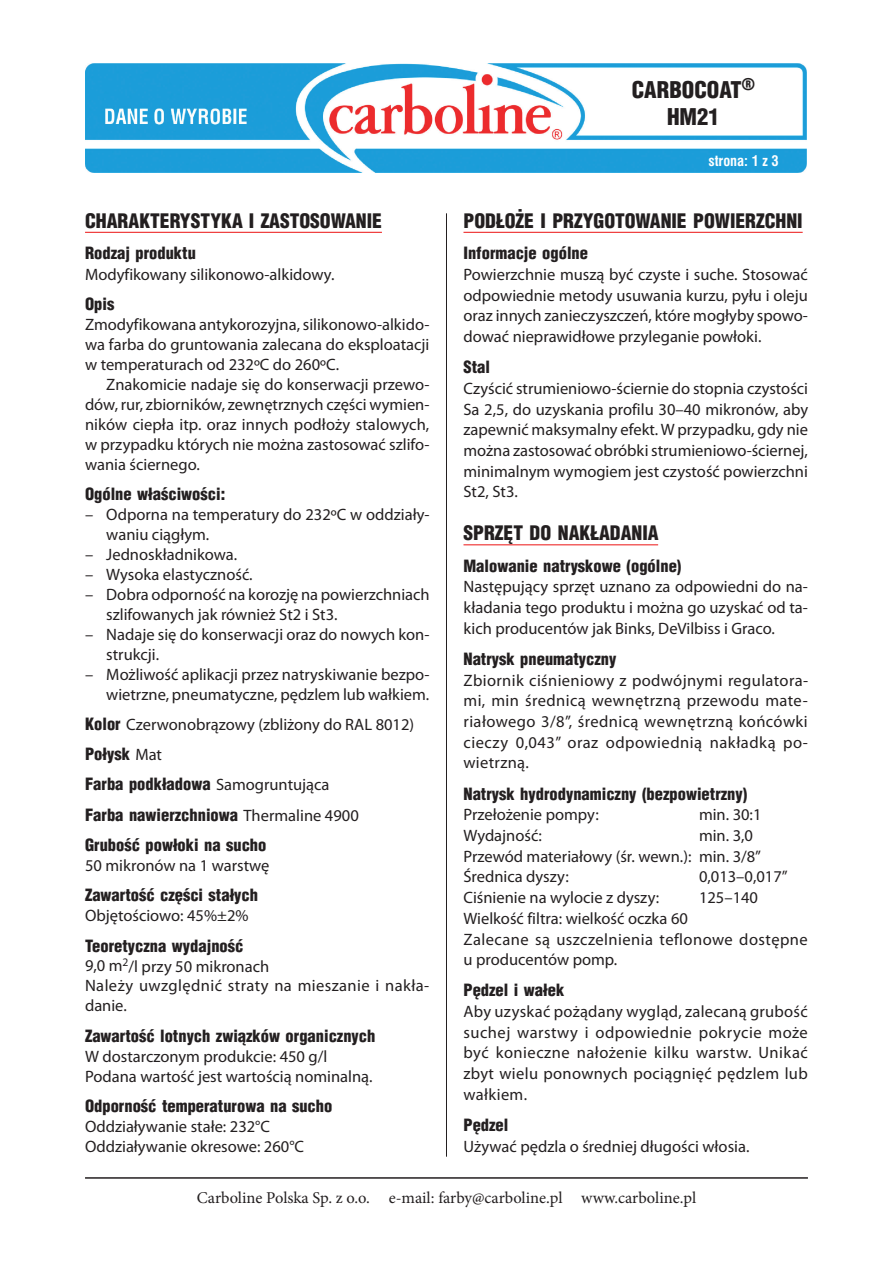
<style>
.page{position:relative;width:893px;height:1263px;background:#fff}
.page>*{position:absolute;margin:0;border:0;box-sizing:border-box;transform-origin:0 0}
.t1{font:900 22.5px/27px "Switzerland Cond";color:#231f20;text-align:center}
.t2{font:900 19.5px "Switzerland Cond";color:#231f20}
.t3{font:16.5px/20.7px "Myriad Pro";color:#231f20;text-align:justify}
.t4{font:900 16.5px/30.3px "Switzerland Cond";color:#231f20}
.t5{font:16.5px/20px "Myriad Pro";letter-spacing:.025em;color:#231f20}
.t6{font:16.5px "Minion Pro";color:#231f20}
.t7{font:700 13.5px "Swis 721 Cn PL";color:#fff}
.s1{font-family:"Switzerland Cond";font-weight:900}
.s2{font-family:"Myriad Pro";font-weight:400}
</style>
<div class="page">
<hr style="left:85px;top:1177px;width:723px;height:2px;background:#231f20">
<hr style="left:446px;top:213px;width:1px;height:944px;background:#231f20">
<img style="left:85px;top:64px;width:721px;height:108px">
<hr style="left:85px;top:232px;width:297px;height:1px;background:#ee2d2d">
<hr style="left:463px;top:232px;width:340px;height:1px;background:#ee2d2d">
<hr style="left:463px;top:544px;width:195px;height:1px;background:#ee2d2d">
<h1 class="t1" style="left:632px;top:75px;width:125px">CARBOCOAT<sup>®<br></sup>HM21</h1>
<p class="t2" style="left:85px;top:208px;width:298px">CHARAKTERYSTYKA I ZASTOSOWANIE</p>
<p class="t4" style="left:85px;top:238px;width:112px">Rodzaj produktu</p>
<p class="t3" style="left:85px;top:264px;width:251px">Modyfikowany silikonowo-alkidowy.</p>
<p class="t4" style="left:85px;top:288px;width:31px">Opis</p>
<p class="t3" style="left:85px;top:315px;width:346px;line-height:20px">Zmodyfikowana antykorozyjna, silikonowo-alkido&shy;wa farba do gruntowania zalecana do eksploatacji w temperaturach od 232ºC do 260ºC.</p>
<p class="t3" style="left:85px;top:375px;width:346px;line-height:20px;text-indent:21px">Znakomicie nadaje się do konserwacji przewo&shy;dów, rur, zbiorników, zewnętrznych części wymien&shy;ników ciepła itp. oraz innych podłoży stalowych, w przypadku których nie można zastosować szlifo&shy;wania ściernego.</p>
<p class="t4" style="left:85px;top:478px;width:142px">Ogólne właściwości:</p>
<p class="t3" style="left:106px;top:505px;width:325px;line-height:20px;text-indent:-21px">– Odporna na temperatury do 232ºC w oddziały&shy;waniu ciągłym.</p>
<p class="t3" style="left:85px;top:544px;width:154px">– Jednoskładnikowa.</p>
<p class="t3" style="left:85px;top:564px;width:169px">– Wysoka elastyczność.</p>
<p class="t3" style="left:106px;top:585px;width:325px;line-height:20px;text-indent:-21px">– Dobra odporność na korozję na powierzchniach szlifowanych jak również St2 i St3.</p>
<p class="t3" style="left:106px;top:624px;width:325px;line-height:20px;text-indent:-21px">– Nadaje się do konserwacji oraz do nowych kon&shy;strukcji.</p>
<p class="t3" style="left:85px;top:664px;width:346px;line-height:20px;text-align:right">– Możliwość aplikacji przez natryskiwanie bezpo&shy;wietrzne, pneumatyczne, pędzlem lub wałkiem.</p>
<p class="t3" style="left:85px;top:714px;width:331px"><span class="s1">Kolor</span> Czerwonobrązowy (zbliżony do RAL 8012)</p>
<p class="t4" style="left:85px;top:738px;width:275px">Połysk <span class="s2">Mat<br></span>Farba podkładowa <span class="s2">Samogruntująca<br></span>Farba nawierzchniowa <span class="s2">Thermaline 4900<br></span>Grubość powłoki na sucho</p>
<p class="t3" style="left:85px;top:855px;width:186px">50 mikronów na 1 warstwę</p>
<p class="t4" style="left:85px;top:879px;width:175px">Zawartość części stałych</p>
<p class="t3" style="left:85px;top:906px;width:165px">Objętościowo: 45%±2%</p>
<p class="t4" style="left:85px;top:930px;width:160px">Teoretyczna wydajność</p>
<p class="t5" style="left:85px;top:956px;width:346px">9,0 m<sup>2</sup>/l przy 50 mikronach<br>Należy uwzględnić straty na mieszanie i nakła&shy;danie.</p>
<p class="t4" style="left:85px;top:1020px;width:292px">Zawartość lotnych związków organicznych</p>
<p class="t3" style="left:85px;top:1046px;width:289px;line-height:20px">W dostarczonym produkcie: 450 g/l<br>Podana wartość jest wartością nominalną.</p>
<p class="t4" style="left:85px;top:1090px;width:249px">Odporność temperaturowa na sucho</p>
<p class="t3" style="left:85px;top:1116px;width:221px;line-height:20.2px">Oddziaływanie stałe: 232°C<br>Oddziaływanie okresowe: 260°C</p>
<p class="t7" style="left:708px;top:152px;width:72px">strona: 1 z 3</p>
<p class="t2" style="left:463px;top:208px;width:341px">PODŁOŻE I PRZYGOTOWANIE POWIERZCHNI</p>
<p class="t4" style="left:463px;top:238px;width:126px">Informacje ogólne</p>
<p class="t3" style="left:463px;top:264px;width:346px">Powierzchnie muszą być czyste i suche. Stosować odpowiednie metody usuwania kurzu, pyłu i oleju oraz innych zanieczyszczeń, które mogłyby spowo&shy;dować nieprawidłowe przyleganie powłoki.</p>
<p class="t4" style="left:463px;top:351px;width:28px">Stal</p>
<p class="t3" style="left:463px;top:378px;width:346px">Czyścić strumieniowo-ściernie do stopnia czystości Sa 2,5, do uzyskania profilu 30–40 mikronów, aby zapewnić maksymalny efekt. W przypadku, gdy nie można zastosować obróbki strumieniowo-ściernej, minimalnym wymogiem jest czystość powierzchni St2, St3.</p>
<p class="t2" style="left:463px;top:521px;width:197px">SPRZĘT DO NAKŁADANIA</p>
<p class="t4" style="left:463px;top:550px;width:219px">Malowanie natryskowe (ogólne)</p>
<p class="t3" style="left:463px;top:577px;width:346px">Następujący sprzęt uznano za odpowiedni do na&shy;kładania tego produktu i można go uzyskać od ta&shy;kich producentów jak Binks, DeVilbiss i Graco.</p>
<p class="t4" style="left:463px;top:643px;width:154px">Natrysk pneumatyczny</p>
<p class="t3" style="left:463px;top:670px;width:346px">Zbiornik ciśnieniowy z podwójnymi regulatora&shy;mi, min średnicą wewnętrzną przewodu mate&shy;riałowego 3/8”, średnicą wewnętrzną końcówki cieczy 0,043” oraz odpowiednią nakładką po&shy;wietrzną.</p>
<p class="t4" style="left:463px;top:778px;width:285px">Natrysk hydrodynamiczny (bezpowietrzny)</p>
<p class="t3" style="left:463px;top:805px;width:137px">Przełożenie pompy:</p>
<p class="t3" style="left:699px;top:805px;width:64px">min. 30:1</p>
<p class="t3" style="left:463px;top:825px;width:80px">Wydajność:</p>
<p class="t3" style="left:463px;top:825px;width:299px;text-align:left;text-indent:236px">min. 3,0<br>Przewód materiałowy (śr. wewn.): min. 3/8”<br>Średnica dyszy:</p>
<p class="t3" style="left:699px;top:867px;width:90px">0,013–0,017”</p>
<p class="t3" style="left:463px;top:887px;width:197px">Ciśnienie na wylocie z dyszy:</p>
<p class="t3" style="left:699px;top:887px;width:61px">125–140</p>
<p class="t3" style="left:463px;top:908px;width:346px;text-align:left">Wielkość filtra: wielkość oczka 60<br>Zalecane są uszczelnienia teflonowe dostępne u producentów pomp.</p>
<p class="t4" style="left:463px;top:974px;width:102px">Pędzel i wałek</p>
<p class="t3" style="left:463px;top:1001px;width:346px">Aby uzyskać pożądany wygląd, zalecaną grubość suchej warstwy i odpowiednie pokrycie może być konieczne nałożenie kilku warstw. Unikać zbyt wielu ponownych pociągnięć pędzlem lub wałkiem.</p>
<p class="t4" style="left:463px;top:1109px;width:46px">Pędzel</p>
<p class="t3" style="left:463px;top:1136px;width:287px">Używać pędzla o średniej długości włosia.</p>
<p class="t6" style="left:197px;top:1187px;width:501px">Carboline Polska Sp. z o.o. e-mail: farby@carboline.pl www.carboline.pl</p>
</div>
